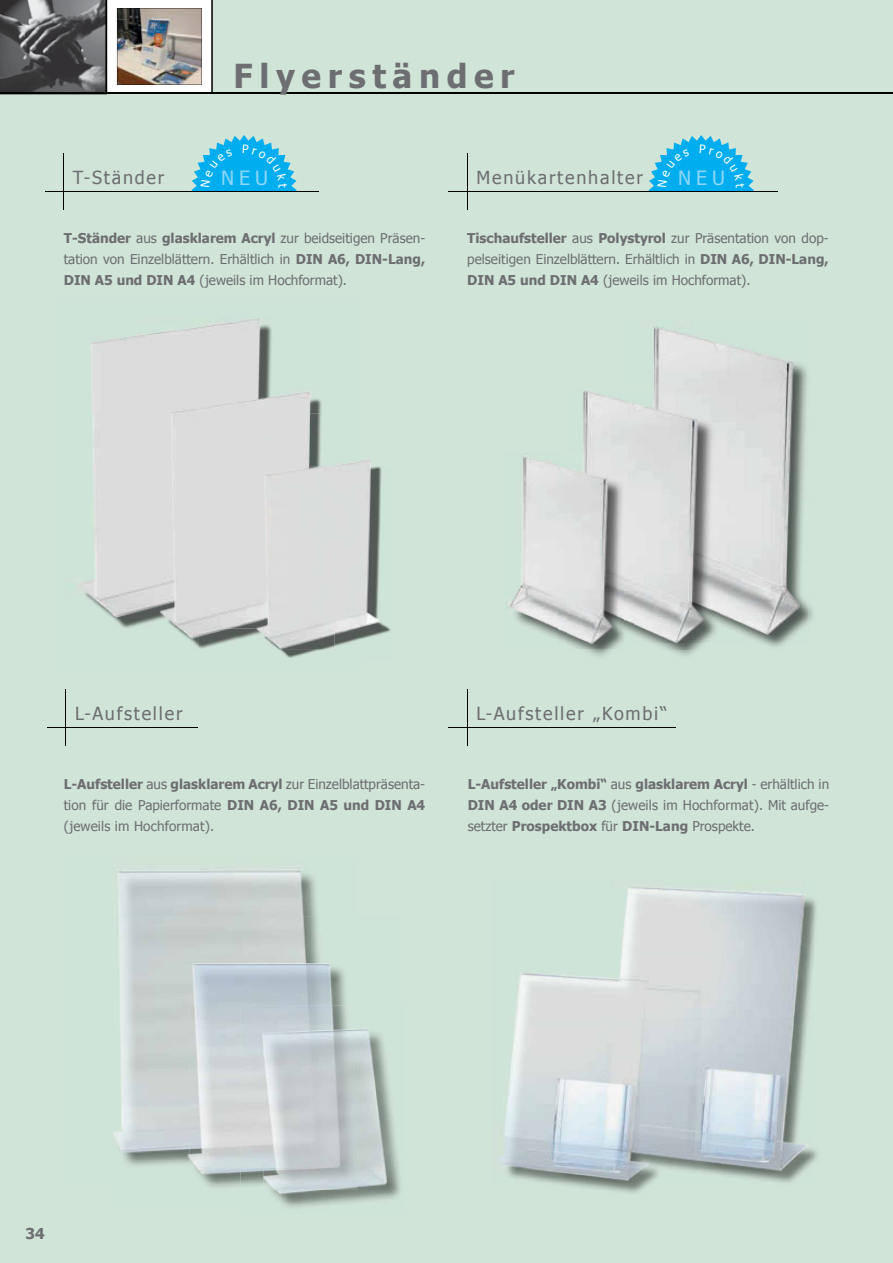
<style>
.page{position:relative;width:893px;height:1263px;background:#d0e4d8}
.page>*{position:absolute;margin:0;border:0;box-sizing:border-box;transform-origin:0 0}
.t1{font:700 33px "Tahoma";letter-spacing:.2em;color:#6d6e71}
.t2{font:19.65px "Tahoma";letter-spacing:.25em;color:#8ed8f8}
.t3{font:18px "Tahoma";letter-spacing:.1em;color:#6d6e71}
.t4{font:700 15px "Tahoma";color:#6d6e71}
.t5{font:13.5px/21px "Tahoma";color:#6d6e71;text-align:justify}
.t6{font:700 13.5px/21px "Tahoma";color:#6d6e71;text-align:justify}
.s1{font-weight:700}
.s2{font-weight:400}
</style>
<div class="page">
<hr style="left:0;top:92px;width:893px;height:2px;background:#000">
<img style="left:553px;top:901px;width:264px;height:292px">
<img style="left:505px;top:888px;width:309px;height:295px">
<hr style="left:45px;top:191px;width:274px;height:1px;background:#000">
<hr style="left:63px;top:153px;width:1px;height:57px;background:#000">
<hr style="left:449px;top:191px;width:329px;height:1px;background:#000">
<hr style="left:467px;top:153px;width:1px;height:57px;background:#000">
<hr style="left:47px;top:727px;width:151px;height:1px;background:#000">
<hr style="left:65px;top:689px;width:1px;height:57px;background:#000">
<hr style="left:449px;top:727px;width:227px;height:1px;background:#000">
<hr style="left:467px;top:689px;width:1px;height:57px;background:#000">
<img style="left:178px;top:324px;width:94px;height:7px">
<img style="left:84px;top:331px;width:227px;height:297px">
<img style="left:176px;top:398px;width:146px;height:249px">
<div style="left:167px;top:398px;width:120px;height:231px;background:#dcdcdc"></div>
<img style="left:198px;top:413px;width:124px;height:236px">
<div style="left:198px;top:413px;width:89px;height:216px;background:#dcdcdc"></div>
<img style="left:278px;top:466px;width:113px;height:192px">
<img style="left:264px;top:466px;width:70px;height:183px">
<div style="left:264px;top:466px;width:23px;height:163px;background:#dcdddd"></div>
<img style="left:653px;top:328px;width:156px;height:314px">
<img style="left:635px;top:392px;width:85px;height:250px">
<img style="left:653px;top:384px;width:57px;height:8px">
<img style="left:583px;top:392px;width:52px;height:243px">
<img style="left:650px;top:642px;width:56px;height:7px">
<img style="left:577px;top:458px;width:47px;height:191px">
<img style="left:624px;top:458px;width:4px;height:177px">
<img style="left:583px;top:452px;width:34px;height:6px">
<img style="left:511px;top:458px;width:106px;height:190px">
<img style="left:118px;top:870px;width:199px;height:46px">
<img style="left:113px;top:916px;width:215px;height:250px">
<img style="left:194px;top:967px;width:152px;height:218px">
<img style="left:190px;top:964px;width:142px;height:203px">
<img style="left:241px;top:1006px;width:107px;height:179px">
<img style="left:241px;top:1006px;width:91px;height:161px">
<img style="left:270px;top:1030px;width:129px;height:175px">
<img style="left:265px;top:1030px;width:92px;height:160px">
<img style="left:264px;top:1030px;width:90px;height:155px">
<img style="left:264px;top:1030px;width:68px;height:137px">
<hr style="left:892px;top:191px;width:1px;height:1072px;background:#b5d7c5">
<img style="left:0;top:0;width:213px;height:92px">
<svg style="left:191px;top:135px;width:106px;height:56px"></svg>
<svg style="left:648px;top:135px;width:106px;height:56px"></svg>
<h3 class="t3" style="left:73px;top:165px;width:93px">T-Ständer</h3>
<h1 class="t1" style="left:234px;top:53px;width:282px">Flyerständer</h1>
<h3 class="t3" style="left:476px;top:166px;width:168px">Menükartenhalter</h3>
<h2 class="t2" style="left:221px;top:165px;width:48px">NEU</h2>
<h2 class="t2" style="left:678px;top:165px;width:48px">NEU</h2>
<p class="t5" style="left:64px;top:227px;width:363px"><span class="s1">T-Ständer</span> aus <span class="s1">glasklarem Acryl</span> zur beidseitigen Präsen&shy;tation von Einzelblättern. Erhältlich in <span class="s1">DIN A6, DIN-Lang, DIN A5 und DIN A4</span> (jeweils im Hochformat).</p>
<p class="t5" style="left:467px;top:227px;width:363px"><span class="s1">Tischaufsteller</span> aus <span class="s1">Polystyrol</span> zur Präsentation von dop&shy;pelseitigen Einzelblättern. Erhältlich in <span class="s1">DIN A6, DIN-Lang, DIN A5 und DIN A4</span> (jeweils im Hochformat).</p>
<h3 class="t3" style="left:75px;top:702px;width:109px">L-Aufsteller</h3>
<p class="t5" style="left:64px;top:773px;width:363px"><span class="s1">L-Aufsteller</span> aus <span class="s1">glasklarem Acryl</span> zur Einzelblattpräsenta&shy;tion für die Papierformate <span class="s1">DIN A6, DIN A5 und DIN A4 </span>(jeweils im Hochformat).</p>
<h3 class="t3" style="left:476px;top:701px;width:192px">L-Aufsteller „Kombi“</h3>
<p class="t6" style="left:468px;top:773px;width:363px">L-Aufsteller „Kombi“ <span class="s2">aus</span> glasklarem Acryl <span class="s2">- erhältlich in </span>DIN A4 oder DIN A3 <span class="s2">(jeweils im Hochformat). Mit aufge&shy;setzter</span> Prospektbox <span class="s2">für</span> DIN-Lang <span class="s2">Prospekte.</span></p>
<p class="t4" style="left:26px;top:1223px;width:21px">34</p>
</div>
